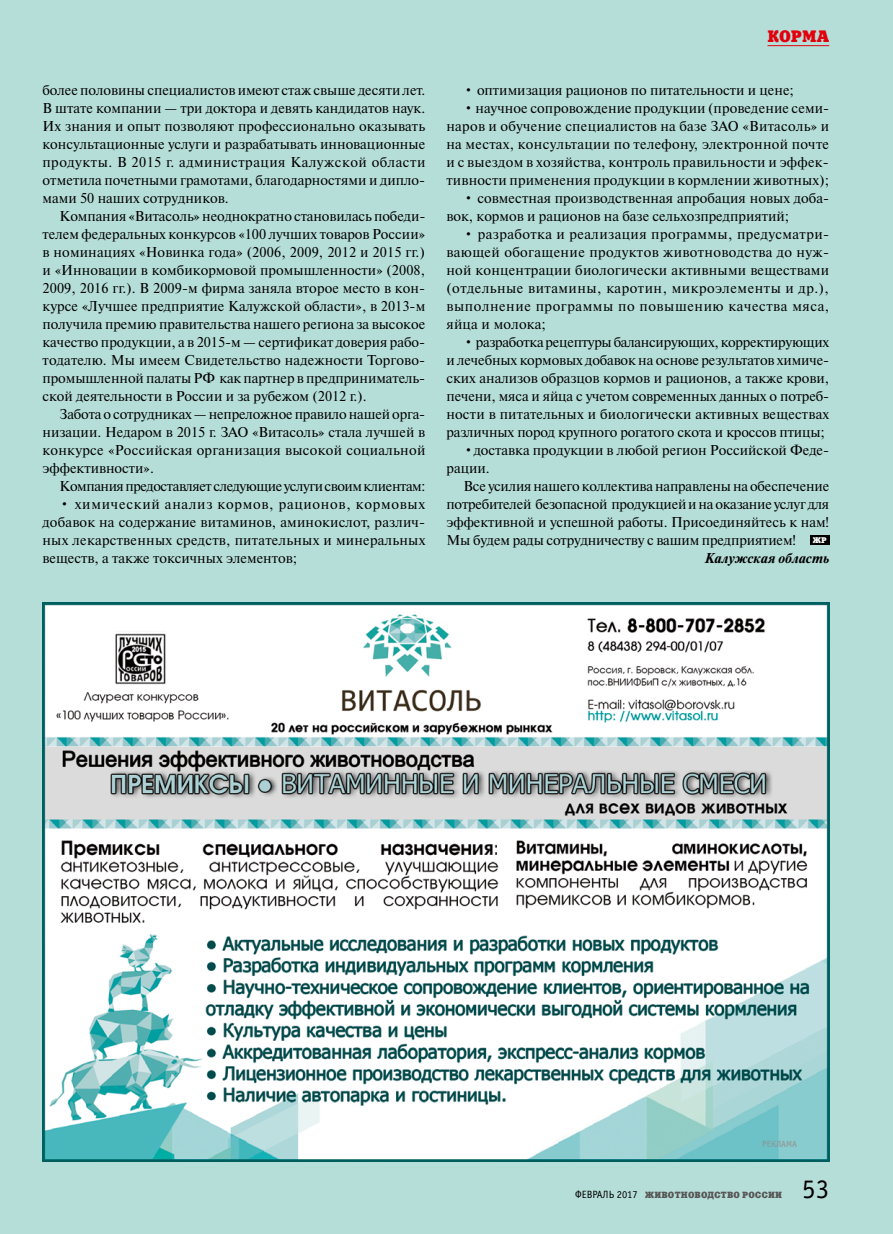
<style>
.page{position:relative;width:893px;height:1234px;background:#fff}
.page>*{position:absolute;margin:0;border:0;box-sizing:border-box;transform-origin:0 0}
.t1{font:27px "Officina Sans C";color:#000}
.t2{font:16.5px "Xenia C";color:#e3000b}
.t3{font:14.25px/18px "Newton C";color:#000;text-align:justify}
.t4{font:14.25px "Newton C";letter-spacing:-.03em;color:#000}
.t5{font:9px "Xenia C";letter-spacing:.025em;color:#565655}
.t6{font:9px "Officina Sans C";color:#919291}
.s1{font-family:"Xenia C";font-size:8.25px;color:#fff}
.s2{font-weight:700;font-style:italic}
.s3{font-family:"Officina Sans C";font-size:10.5px;color:#000}
</style>
<div class="page">
<div style="left:0;top:0;width:893px;height:1233px;background:#b6ded9"></div>
<div style="left:810px;top:535px;width:19px;height:10px;background:#000"></div>
<img style="left:43px;top:602px;width:786px;height:559px">
<hr style="left:767px;top:45px;width:62px;height:1px;background:#e3000b">
<p class="t3" style="left:43px;top:81px;width:384px">более половины специалистов имеют стаж свыше десяти лет.<br>В штате компании — три доктора и девять кандидатов наук.<br>Их знания и опыт позволяют профессионально оказывать консультационные услуги и разрабатывать инновационные продукты. В 2015 г. администрация Калужской области отметила почетными грамотами, благодарностями и дипло&shy;мами 50 наших сотрудников.</p>
<p class="t3" style="left:43px;top:207px;width:384px;text-indent:17px">Компания «Витасоль» неоднократно становилась победи&shy;телем федеральных конкурсов «100 лучших товаров России» в номинациях «Новинка года» (2006, 2009, 2012 и 2015 гг.) и «Инновации в комбикормовой промышленности» (2008, 2009, 2016 гг.). В 2009-м фирма заняла второе место в кон&shy;курсе «Лучшее предприятие Калужской области», в 2013-м получила премию правительства нашего региона за высокое качество продукции, а в 2015-м — сертификат доверия рабо&shy;тодателю. Мы имеем Свидетельство надежности Торгово&shy;промышленной палаты РФ как партнер в предприниматель&shy;ской деятельности в России и за рубежом (2012 г.).</p>
<p class="t3" style="left:43px;top:405px;width:384px;text-indent:17px">Забота о сотрудниках — непреложное правило нашей орга&shy;низации. Недаром в 2015 г. ЗАО «Витасоль» стала лучшей в конкурсе «Российская организация высокой социальной эффективности».</p>
<p class="t4" style="left:60px;top:478px;width:367px">Компания предоставляет следующие услуги своим клиентам:</p>
<p class="t3" style="left:43px;top:495px;width:384px;text-indent:17px">• химический анализ кормов, рационов, кормовых добавок на содержание витаминов, аминокислот, различ&shy;ных лекарственных средств, питательных и минеральных веществ, а также токсичных элементов;</p>
<p class="t2" style="left:767px;top:26px;width:63px">КОРМА</p>
<p class="t3" style="left:463px;top:81px;width:332px">• оптимизация рационов по питательности и цене;</p>
<p class="t3" style="left:446px;top:99px;width:384px;text-indent:17px">• научное сопровождение продукции (проведение семи&shy;наров и обучение специалистов на базе ЗАО «Витасоль» и на местах, консультации по телефону, электронной почте и с выездом в хозяйства, контроль правильности и эффек&shy;тивности применения продукции в кормлении животных);</p>
<p class="t3" style="left:446px;top:189px;width:384px;text-indent:17px">• совместная производственная апробация новых доба&shy;вок, кормов и рационов на базе сельхозпредприятий;</p>
<p class="t3" style="left:446px;top:225px;width:384px;text-indent:17px">• разработка и реализация программы, предусматри&shy;вающей обогащение продуктов животноводства до нуж&shy;ной концентрации биологически активными веществами (отдельные витамины, каротин, микроэлементы и др.), выполнение программы по повышению качества мяса, яйца и молока;</p>
<p class="t3" style="left:446px;top:333px;width:384px;text-indent:17px">• разработка рецептуры балансирующих, корректирующих и лечебных кормовых добавок на основе результатов химиче&shy;ских анализов образцов кормов и рационов, а также крови, печени, мяса и яйца с учетом современных данных о потреб&shy;ности в питательных и биологически активных веществах различных пород крупного рогатого скота и кроссов птицы;</p>
<p class="t3" style="left:446px;top:441px;width:384px;text-indent:17px">•доставка продукции в любой регион Российской Феде&shy;рации.</p>
<p class="t3" style="left:446px;top:477px;width:384px;text-align:right">Все усилия нашего коллектива направлены на обеспечение потребителей безопасной продукцией и на оказание услуг для эффективной и успешной работы. Присоединяйтесь к нам!<br>Мы будем рады сотрудничеству с вашим предприятием! <span class="s1">ЖР </span><span class="s2">Калужская область</span></p>
<p class="t6" style="left:762px;top:1138px;width:37px">РЕКЛАМА</p>
<p class="t5" style="left:575px;top:1188px;width:209px"><span class="s3">ФЕВРАЛЬ 2017</span> ЖИВОТНОВОДСТВО РОССИИ</p>
<h1 class="t1" style="left:802px;top:1174px;width:28px">53</h1>
</div>
